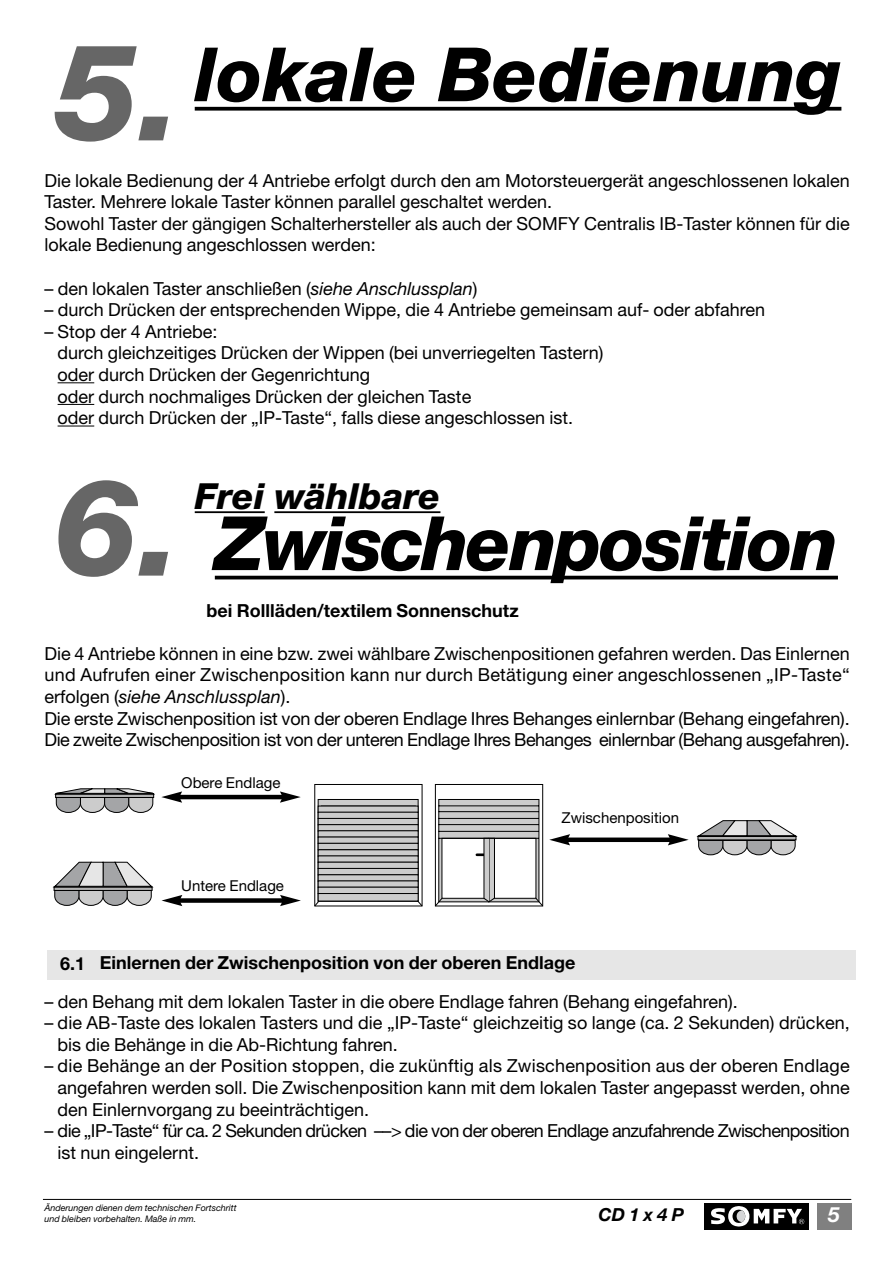
<style>
.page{position:relative;width:893px;height:1263px;background:#fff}
.page>*{position:absolute;margin:0;border:0;box-sizing:border-box;transform-origin:0 0}
.t1{font:italic 800 135px "Helvetica Neue";color:#666}
.t2{font:italic 800 75px "Helvetica Neue";color:#000}
.t3{font:italic 800 75px "Helvetica Neue";letter-spacing:-.03em;color:#000}
.t4{font:italic 800 36px "Helvetica Neue";color:#000}
.t5{font:italic 700 21px "Helvetica Neue";color:#fff}
.t6{font:18px/21.6px "Helvetica Neue";color:#000}
.t7{font:18px/21.6px "Helvetica Neue";letter-spacing:-.035em;color:#000}
.t8{font:700 18px "Helvetica Neue";color:#000}
.t9{font:italic 700 18px "Helvetica Neue";color:#000}
.t10{font:15px "Helvetica Neue";color:#000}
.t11{font:italic 9px/10.8px "Helvetica Neue";color:#000}
.s1{font-size:135px;color:#666}
.s2{font-style:italic}
</style>
<div class="page">
<hr style="left:43px;top:1199px;width:808px;height:1px;background:#000">
<hr style="left:58px;top:382px;width:36px;height:1px;background:#000">
<hr style="left:58px;top:404px;width:36px;height:1px;background:#000">
<hr style="left:58px;top:426px;width:36px;height:1px;background:#000">
<div style="left:703px;top:1203px;width:105px;height:27px;background:#000"></div>
<svg style="left:703px;top:1203px;width:101px;height:24px"></svg>
<div style="left:816px;top:1203px;width:35px;height:27px;background:#808080"></div>
<svg style="left:195px;top:107px;width:646px;height:4px;background:#1a1a1a"></svg>
<hr style="left:195px;top:511px;width:70px;height:2px;background:#000">
<hr style="left:274px;top:511px;width:166px;height:2px;background:#000">
<hr style="left:215px;top:576px;width:623px;height:3px;background:#000">
<div style="left:47px;top:950px;width:808px;height:30px;background:#e6e6e6"></div>
<div style="left:435px;top:784px;width:108px;height:122px;border:1px solid #000"></div>
<svg style="left:434px;top:799px;width:109px;height:108px"></svg>
<svg style="left:318px;top:799px;width:100px;height:103px"></svg>
<svg style="left:314px;top:897px;width:8px;height:10px"></svg>
<svg style="left:414px;top:897px;width:9px;height:10px"></svg>
<svg style="left:318px;top:806px;width:100px;height:7px"></svg>
<div style="left:318px;top:812px;width:100px;height:7px;background:#ccc;border:1px solid #000"></div>
<div style="left:318px;top:818px;width:100px;height:7px;background:#ccc;border:1px solid #000"></div>
<div style="left:318px;top:824px;width:100px;height:7px;background:#ccc;border:1px solid #000"></div>
<div style="left:318px;top:830px;width:100px;height:8px;background:#ccc;border:1px solid #000"></div>
<svg style="left:318px;top:837px;width:100px;height:7px"></svg>
<div style="left:318px;top:843px;width:100px;height:7px;background:#ccc;border:1px solid #000"></div>
<div style="left:318px;top:849px;width:100px;height:8px;background:#ccc;border:1px solid #000"></div>
<svg style="left:318px;top:856px;width:100px;height:7px"></svg>
<div style="left:318px;top:862px;width:100px;height:7px;background:#ccc;border:1px solid #000"></div>
<div style="left:318px;top:868px;width:100px;height:7px;background:#ccc;border:1px solid #000"></div>
<div style="left:318px;top:874px;width:100px;height:8px;background:#ccc;border:1px solid #000"></div>
<svg style="left:318px;top:881px;width:100px;height:7px"></svg>
<div style="left:318px;top:887px;width:100px;height:7px;background:#ccc;border:1px solid #000"></div>
<div style="left:318px;top:893px;width:100px;height:8px;background:#ccc;border:1px solid #000"></div>
<svg style="left:54px;top:862px;width:98px;height:43px"></svg>
<svg style="left:55px;top:789px;width:99px;height:24px;background:#989899"></svg>
<svg style="left:697px;top:821px;width:99px;height:34px;background:#a5a5a5"></svg>
<hr style="left:178px;top:795px;width:106px;height:4px;background:#000">
<svg style="left:161px;top:791px;width:21px;height:12px"></svg>
<svg style="left:280px;top:791px;width:21px;height:12px"></svg>
<div style="left:178px;top:898px;width:106px;height:5px;background:#000"></div>
<svg style="left:161px;top:895px;width:21px;height:11px"></svg>
<svg style="left:280px;top:895px;width:21px;height:11px"></svg>
<hr style="left:566px;top:838px;width:105px;height:4px;background:#000">
<svg style="left:549px;top:834px;width:21px;height:11px"></svg>
<svg style="left:667px;top:834px;width:21px;height:11px"></svg>
<h2 class="t2" style="left:54px;top:48px;width:789px"><span class="s1">5.</span> lokale Bedienung</h2>
<p class="t6" style="left:44px;top:171px;width:806px">Die lokale Bedienung der 4 Antriebe erfolgt durch den am Motorsteuergerät angeschlossenen lokalen Taster. Mehrere lokale Taster können parallel geschaltet werden.<br>Sowohl Taster der gängigen Schalterhersteller als auch der SOMFY Centralis IB-Taster können für die lokale Bedienung angeschlossen werden:</p>
<p class="t6" style="left:44px;top:279px;width:434px">– den lokalen Taster anschließen (<span class="s2">siehe Anschlussplan</span>)</p>
<p class="t6" style="left:44px;top:301px;width:722px">– durch Drücken der entsprechenden Wippe, die 4 Antriebe gemeinsam auf- oder abfahren</p>
<p class="t6" style="left:58px;top:322px;width:547px;text-indent:-13px">– Stop der 4 Antriebe:<br>durch gleichzeitiges Drücken der Wippen (bei unverriegelten Tastern) oder durch Drücken der Gegenrichtung<br>oder durch nochmaliges Drücken der gleichen Taste<br>oder durch Drücken der „IP-Taste“, falls diese angeschlossen ist.</p>
<h1 class="t1" style="left:54px;top:479px;width:129px">6.</h1>
<h3 class="t4" style="left:195px;top:483px;width:247px">Frei wählbare</h3>
<h2 class="t3" style="left:215px;top:517px;width:624px">Zwischenposition</h2>
<p class="t8" style="left:206px;top:604px;width:313px">bei Rollläden/textilem Sonnenschutz</p>
<p class="t6" style="left:44px;top:644px;width:806px">Die 4 Antriebe können in eine bzw. zwei wählbare Zwischenpositionen gefahren werden. Das Einlernen und Aufrufen einer Zwischenposition kann nur durch Betätigung einer angeschlossenen „IP-Taste“ erfolgen (<span class="s2">siehe Anschlussplan</span>).<br>Die erste Zwischenposition ist von der oberen Endlage Ihres Behanges einlernbar (Behang eingefahren).<br>Die zweite Zwischenposition ist von der unteren Endlage Ihres Behanges einlernbar (Behang ausgefahren).</p>
<p class="t10" style="left:181px;top:777px;width:101px">Obere Endlage</p>
<p class="t10" style="left:181px;top:880px;width:104px">Untere Endlage</p>
<p class="t10" style="left:561px;top:812px;width:119px">Zwischenposition</p>
<p class="t8" style="left:60px;top:957px;width:516px">6.1 Einlernen der Zwischenposition von der oberen Endlage</p>
<p class="t6" style="left:44px;top:992px;width:694px">– den Behang mit dem lokalen Taster in die obere Endlage fahren (Behang eingefahren).</p>
<p class="t6" style="left:58px;top:1014px;width:793px;text-indent:-13px">– die AB-Taste des lokalen Tasters und die „IP-Taste“ gleichzeitig so lange (ca. 2 Sekunden) drücken, bis die Behänge in die Ab-Richtung fahren.</p>
<p class="t6" style="left:58px;top:1057px;width:793px;text-align:justify;text-indent:-13px">– die Behänge an der Position stoppen, die zukünftig als Zwischenposition aus der oberen Endlage angefahren werden soll. Die Zwischenposition kann mit dem lokalen Taster angepasst werden, ohne den Einlernvorgang zu beeinträchtigen.</p>
<p class="t7" style="left:58px;top:1122px;width:793px;text-indent:-13px">– die „IP-Taste“ für ca. 2 Sekunden drücken ––&gt; die von der oberen Endlage anzufahrende Zwischenposition ist nun eingelernt.</p>
<p class="t11" style="left:44px;top:1203px;width:194px">Änderungen dienen dem technischen Fortschritt und bleiben vorbehalten. Maße in mm.</p>
<p class="t9" style="left:598px;top:1208px;width:87px">CD 1 x 4 P</p>
<p class="t5" style="left:828px;top:1207px;width:13px">5</p>
</div>
